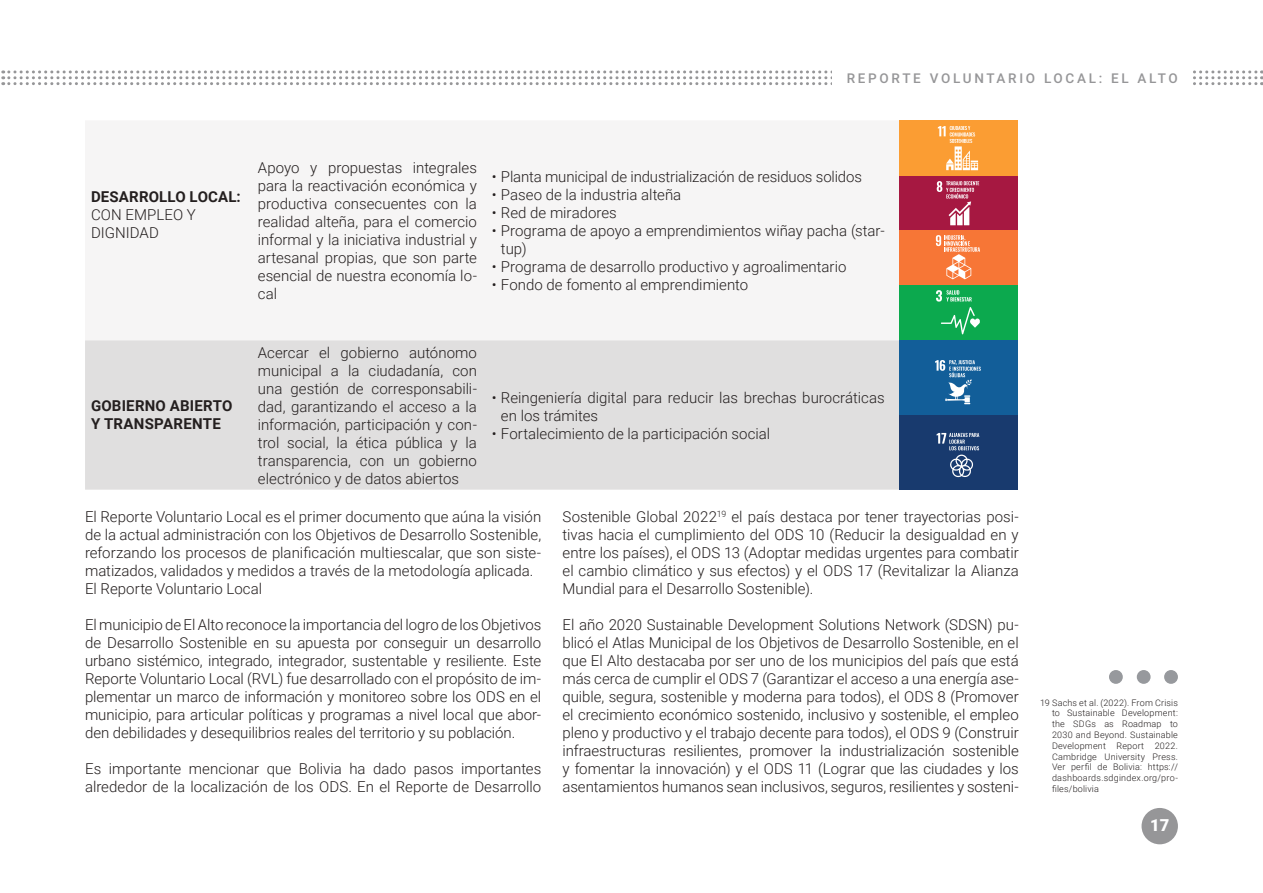
<style>
.page{position:relative;width:1263px;height:893px;background:#fff}
.page>*{position:absolute;margin:0;border:0;box-sizing:border-box;transform-origin:0 0}
.t1{font:900 16.5px "Roboto";color:#fff}
.t2{font:300 15px/18px "Roboto";color:#241f1f}
.t3{font:700 15px/18px "Roboto";letter-spacing:.015em;color:#241f1f}
.t4{font:500 13.5px "Roboto";letter-spacing:.2em;color:#969698}
.t5{font:300 9px/10.8px "Roboto";letter-spacing:.025em;color:#241f1f;text-align:justify}
</style>
<div class="page">
<svg style="left:3px;top:70px;width:1259px;height:15px"></svg>
<div style="left:833px;top:69px;width:360px;height:20px;background:#fff"></div>
<div style="left:1141px;top:808px;width:37px;height:36px;background:#969698;border-radius:50%"></div>
<div style="left:900px;top:120px;width:118px;height:56px;background:#fb9d33"></div>
<div style="left:900px;top:176px;width:118px;height:54px;background:#a61841"></div>
<div style="left:900px;top:230px;width:118px;height:55px;background:#f77636"></div>
<div style="left:900px;top:285px;width:118px;height:55px;background:#0ca94e"></div>
<div style="left:85px;top:340px;width:815px;height:150px;background:#e0dfdf"></div>
<div style="left:900px;top:340px;width:118px;height:75px;background:#125e99"></div>
<div style="left:900px;top:415px;width:118px;height:75px;background:#183a6e"></div>
<svg style="left:936px;top:235px;width:44px;height:44px"></svg>
<svg style="left:938px;top:126px;width:40px;height:44px"></svg>
<svg style="left:936px;top:290px;width:44px;height:44px"></svg>
<svg style="left:935px;top:360px;width:46px;height:44px"></svg>
<svg style="left:936px;top:433px;width:43px;height:44px"></svg>
<svg style="left:937px;top:181px;width:42px;height:44px"></svg>
<div style="left:1164px;top:670px;width:14px;height:14px;background:#97999d;border-radius:50%"></div>
<div style="left:1137px;top:670px;width:13px;height:14px;background:#97999d;border-radius:50%"></div>
<div style="left:1109px;top:670px;width:14px;height:14px;background:#97999d;border-radius:50%"></div>
<p class="t4" style="left:847px;top:69px;width:333px">REPORTE VOLUNTARIO LOCAL: EL ALTO</p>
<p class="t3" style="left:91px;top:187px;width:151px">DESARROLLO LOCAL:</p>
<p class="t2" style="left:91px;top:205px;width:106px">CON EMPLEO Y<br>DIGNIDAD</p>
<p class="t2" style="left:258px;top:158px;width:221px;text-align:justify">Apoyo y propuestas integrales para la reactivación económica y productiva consecuentes con la realidad alteña, para el comercio informal y la iniciativa industrial y artesanal propias, que son parte esencial de nuestra economía lo&shy;cal</p>
<p class="t2" style="left:492px;top:167px;width:371px">• Planta municipal de industrialización de residuos solidos</p>
<p class="t2" style="left:492px;top:185px;width:191px">• Paseo de la industria alteña</p>
<p class="t2" style="left:492px;top:203px;width:126px">• Red de miradores</p>
<p class="t2" style="left:501px;top:221px;width:385px;text-indent:-9px">• Programa de apoyo a emprendimientos wiñay pacha (star&shy;tup)</p>
<p class="t2" style="left:492px;top:257px;width:356px">• Programa de desarrollo productivo y agroalimentario</p>
<p class="t2" style="left:492px;top:275px;width:258px">• Fondo de fomento al emprendimiento</p>
<p class="t3" style="left:91px;top:396px;width:143px">GOBIERNO ABIERTO<br>Y TRANSPARENTE</p>
<p class="t2" style="left:258px;top:343px;width:221px;text-align:justify">Acercar el gobierno autónomo municipal a la ciudadanía, con una gestión de corresponsabili&shy;dad, garantizando el acceso a la información, participación y con&shy;trol social, la ética pública y la transparencia, con un gobierno electrónico y de datos abiertos</p>
<p class="t2" style="left:501px;top:388px;width:385px;text-indent:-9px">• Reingeniería digital para reducir las brechas burocráticas en los trámites</p>
<p class="t2" style="left:492px;top:424px;width:280px">• Fortalecimiento de la participación social</p>
<p class="t2" style="left:85px;top:507px;width:458px">El Reporte Voluntario Local es el primer documento que aúna la visión de la actual administración con los Objetivos de Desarrollo Sostenible, reforzando los procesos de planificación multiescalar, que son siste&shy;matizados, validados y medidos a través de la metodología aplicada.<br>El Reporte Voluntario Local</p>
<p class="t2" style="left:85px;top:615px;width:458px;text-align:justify">El municipio de El Alto reconoce la importancia del logro de los Objetivos de Desarrollo Sostenible en su apuesta por conseguir un desarrollo urbano sistémico, integrado, integrador, sustentable y resiliente. Este Reporte Voluntario Local (RVL) fue desarrollado con el propósito de im&shy;plementar un marco de información y monitoreo sobre los ODS en el municipio, para articular políticas y programas a nivel local que abor&shy;den debilidades y desequilibrios reales del territorio y su población.</p>
<p class="t2" style="left:85px;top:759px;width:458px">Es importante mencionar que Bolivia ha dado pasos importantes alrededor de la localización de los ODS. En el Reporte de Desarrollo</p>
<p class="t2" style="left:562px;top:507px;width:458px;text-align:justify">Sostenible Global 2022<sup>19</sup> el país destaca por tener trayectorias posi&shy;tivas hacia el cumplimiento del ODS 10 (Reducir la desigualdad en y entre los países), el ODS 13 (Adoptar medidas urgentes para combatir el cambio climático y sus efectos) y el ODS 17 (Revitalizar la Alianza Mundial para el Desarrollo Sostenible).</p>
<p class="t2" style="left:562px;top:615px;width:458px;text-align:justify">El año 2020 Sustainable Development Solutions Network (SDSN) pu&shy;blicó el Atlas Municipal de los Objetivos de Desarrollo Sostenible, en el que El Alto destacaba por ser uno de los municipios del país que está más cerca de cumplir el ODS 7 (Garantizar el acceso a una energía ase&shy;quible, segura, sostenible y moderna para todos), el ODS 8 (Promover el crecimiento económico sostenido, inclusivo y sostenible, el empleo pleno y productivo y el trabajo decente para todos), el ODS 9 (Construir infraestructuras resilientes, promover la industrialización sostenible y fomentar la innovación) y el ODS 11 (Lograr que las ciudades y los asentamientos humanos sean inclusivos, seguros, resilientes y sosteni-</p>
<p class="t5" style="left:1052px;top:697px;width:127px;text-indent:-12px">19 Sachs et al. (2022). From Crisis to Sustainable Development: the SDGs as Roadmap to 2030 and Beyond. Sustainable Development Report 2022.<br>Cambridge University Press.<br>Ver perfil de Bolivia: https:// dashboards.sdgindex.org/pro&shy;files/bolivia</p>
<p class="t1" style="left:1150px;top:814px;width:21px">17</p>
</div>
